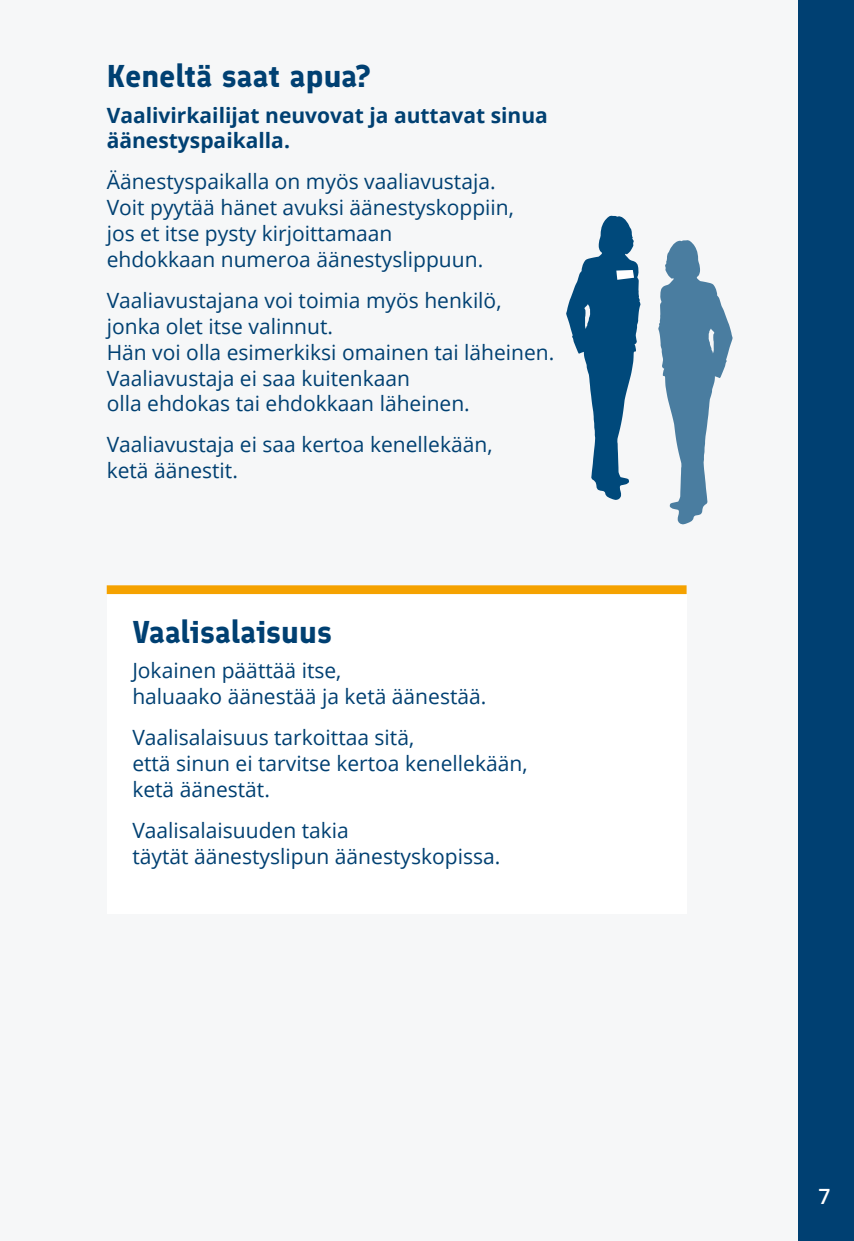
<style>
.page{position:relative;width:854px;height:1241px;background:#fff}
.page>*{position:absolute;margin:0;border:0;box-sizing:border-box;transform-origin:0 0}
.Otsikko_1__h2{font:700 31.5px "Finlandica";color:#004072}
.Leipis{font:21px "Open Sans";color:#004072}
.Leipis-2{font:700 21px "Open Sans";color:#004072}
.t1{font:600 21px "Open Sans";color:#fff}
</style>
<div class="page">
<div style="left:0;top:0;width:843px;height:1240px;background:#f6f7f8"></div>
<div style="left:798px;top:0;width:55px;height:1240px;background:#004072"></div>
<svg style="left:658px;top:240px;width:74px;height:284px"></svg>
<svg style="left:566px;top:215px;width:74px;height:285px"></svg>
<div style="left:107px;top:594px;width:579px;height:319px;background:#fff"></div>
<div style="left:107px;top:585px;width:579px;height:9px;background:#f5a200"></div>
<h2 class="Otsikko_1__h2" style="left:107px;top:55px;width:265px">Keneltä saat apua?</h2>
<p class="Leipis-2" style="left:107px;top:100px;width:442px">Vaalivirkailijat neuvovat ja auttavat sinua</p>
<p class="Leipis-2" style="left:107px;top:126px;width:185px">äänestyspaikalla.</p>
<p class="Leipis" style="left:107px;top:167px;width:390px">Äänestyspaikalla on myös vaaliavustaja.</p>
<p class="Leipis" style="left:107px;top:193px;width:408px">Voit pyytää hänet avuksi äänestyskoppiin,</p>
<p class="Leipis" style="left:107px;top:219px;width:287px">jos et itse pysty kirjoittamaan</p>
<p class="Leipis" style="left:107px;top:245px;width:378px">ehdokkaan numeroa äänestyslippuun.</p>
<p class="Leipis" style="left:107px;top:286px;width:396px">Vaaliavustajana voi toimia myös henkilö,</p>
<p class="Leipis" style="left:107px;top:312px;width:228px">jonka olet itse valinnut.</p>
<p class="Leipis" style="left:107px;top:337px;width:449px">Hän voi olla esimerkiksi omainen tai läheinen.</p>
<p class="Leipis" style="left:107px;top:363px;width:305px">Vaaliavustaja ei saa kuitenkaan</p>
<p class="Leipis" style="left:107px;top:389px;width:364px">olla ehdokas tai ehdokkaan läheinen.</p>
<p class="Leipis" style="left:107px;top:430px;width:387px">Vaaliavustaja ei saa kertoa kenellekään,</p>
<p class="Leipis" style="left:107px;top:456px;width:133px">ketä äänestit.</p>
<h2 class="Otsikko_1__h2" style="left:132px;top:611px;width:201px">Vaalisalaisuus</h2>
<p class="Leipis" style="left:132px;top:656px;width:210px">Jokainen päättää itse,</p>
<p class="Leipis" style="left:132px;top:682px;width:355px">haluaako äänestää ja ketä äänestää.</p>
<p class="Leipis" style="left:132px;top:723px;width:283px">Vaalisalaisuus tarkoittaa sitä,</p>
<p class="Leipis" style="left:132px;top:749px;width:396px">että sinun ei tarvitse kertoa kenellekään,</p>
<p class="Leipis" style="left:132px;top:774px;width:139px">ketä äänestät.</p>
<p class="Leipis" style="left:132px;top:815px;width:218px">Vaalisalaisuuden takia</p>
<p class="Leipis" style="left:132px;top:841px;width:369px">täytät äänestyslipun äänestyskopissa.</p>
<p class="t1" style="left:818px;top:1181px;width:13px">7</p>
</div>
